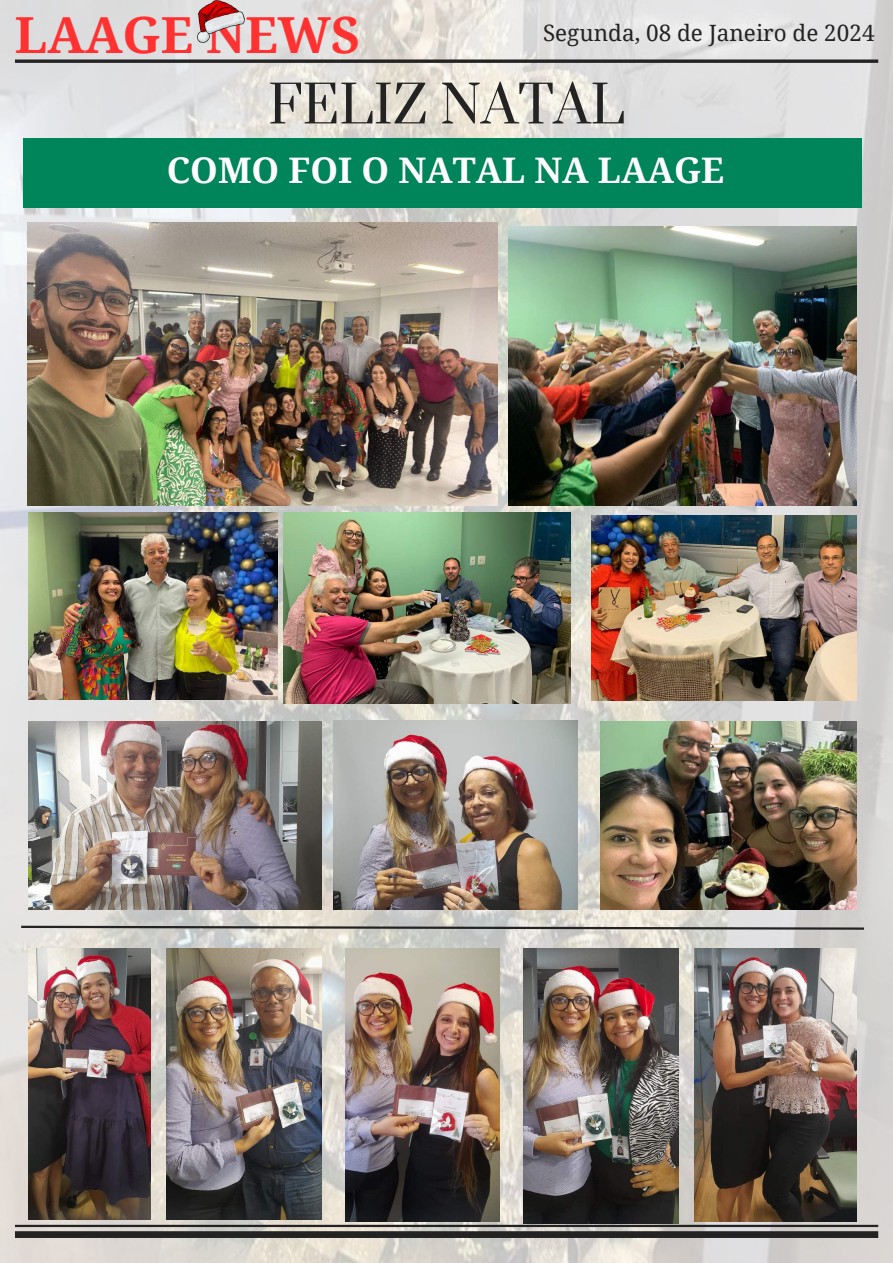
<style>
.page{position:relative;width:893px;height:1263px;background:#fff}
.page>*{position:absolute;margin:0;border:0;box-sizing:border-box;transform-origin:0 0}
.t1{font:51px "Prata";color:#242323}
.t2{font:700 49.8px "Droid Serif";color:#ff3131}
.t3{font:700 35.25px "Droid Serif";color:#fff}
.t4{font:22.5px "Droid Serif";color:#242323}
</style>
<div class="page">
<img style="left:0;top:0;width:893px;height:1263px">
<img style="left:508px;top:227px;width:348px;height:278px">
<div style="left:15px;top:1231px;width:863px;height:7px;background:#242323"></div>
<hr style="left:15px;top:1225px;width:863px;height:2px;background:#242323">
<svg style="left:15px;top:59px;width:863px;height:4px;background:#41403f"></svg>
<div style="left:23px;top:138px;width:839px;height:69px;background:#008459"></div>
<svg style="left:19px;top:924px;width:847px;height:7px;background:#9e9d99"></svg>
<img style="left:28px;top:949px;width:123px;height:270px">
<img style="left:167px;top:949px;width:154px;height:270px">
<img style="left:28px;top:721px;width:293px;height:189px">
<img style="left:695px;top:949px;width:161px;height:273px">
<img style="left:334px;top:720px;width:243px;height:189px">
<img style="left:601px;top:721px;width:255px;height:189px">
<img style="left:345px;top:949px;width:155px;height:273px">
<img style="left:523px;top:949px;width:155px;height:274px">
<img style="left:197px;top:0;width:47px;height:43px">
<img style="left:27px;top:223px;width:470px;height:283px">
<img style="left:28px;top:512px;width:249px;height:187px">
<img style="left:284px;top:512px;width:286px;height:191px">
<img style="left:591px;top:515px;width:265px;height:185px">
<h2 class="t2" style="left:15px;top:7px;width:347px">LAAGE NEWS</h2>
<p class="t4" style="left:543px;top:20px;width:333px">Segunda, 08 de Janeiro de 2024</p>
<h1 class="t1" style="left:268px;top:73px;width:358px">FELIZ NATAL</h1>
<h3 class="t3" style="left:167px;top:151px;width:559px">COMO FOI O NATAL NA LAAGE</h3>
</div>
